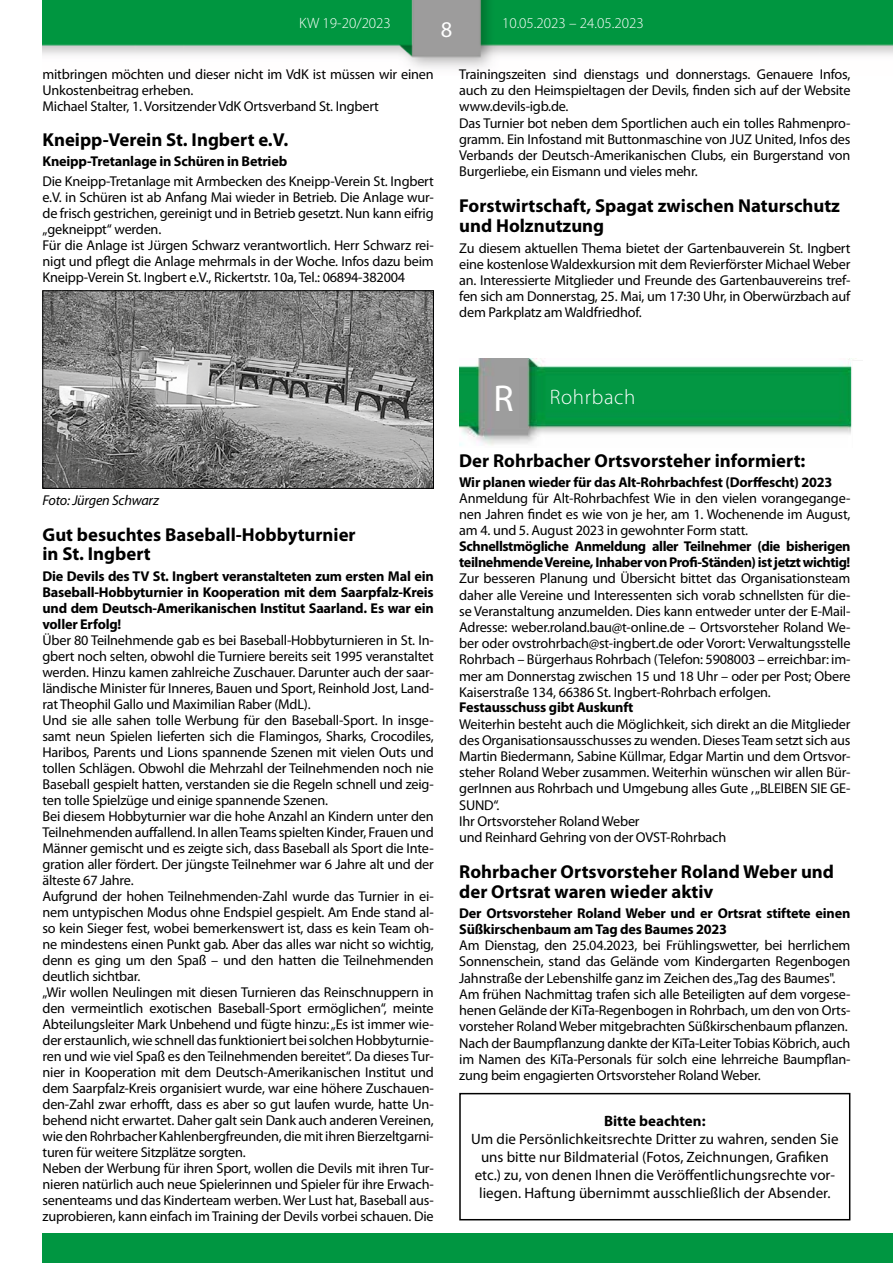
<style>
.page{position:relative;width:893px;height:1263px;background:#fff}
.page>*{position:absolute;margin:0;border:0;box-sizing:border-box;transform-origin:0 0}
.t1{font:22.5px "Myriad Pro";color:#fff}
.t2{font:300 21px "Myriad Pro";letter-spacing:.03em;color:#fff}
.t3{font:700 18.75px/20px "Myriad Pro";color:#000}
.t4{font:15px/18px "Myriad Pro";color:#000;text-align:center}
.t5{font:300 15px "Myriad Pro";color:#fff}
.t6{font:700 15px "Myriad Pro";color:#000}
.t7{font:14.25px/16px "Myriad Pro";letter-spacing:-.015em;color:#000}
.t8{font:700 14.25px/16px "Myriad Pro";letter-spacing:-.015em;color:#000}
.t9{font:italic 14.25px "Myriad Pro";letter-spacing:-.015em;color:#000}
.s1{font-weight:400;font-size:37.5px}
</style>
<div class="page">
<img style="left:43px;top:0;width:850px;height:69px">
<div style="left:43px;top:1233px;width:850px;height:30px;background:#009641"></div>
<img style="left:45px;top:293px;width:387px;height:194px">
<div style="left:43px;top:291px;width:391px;height:198px;border:1px solid #000"></div>
<img style="left:459px;top:359px;width:403px;height:87px">
<div style="left:459px;top:1093px;width:391px;height:127px;border:2px solid #000"></div>
<p class="t5" style="left:299px;top:14px;width:93px">KW 19-20/2023</p>
<p class="t5" style="left:502px;top:14px;width:143px">10.05.2023 – 24.05.2023</p>
<h1 class="t1" style="left:441px;top:15px;width:13px">8</h1>
<p class="t7" style="left:43px;top:66px;width:393px">mitbringen möchten und dieser nicht im VdK ist müssen wir einen<br>Unkostenbeitrag erheben.<br>Michael Stalter, 1. Vorsitzender VdK Ortsverband St. Ingbert</p>
<h3 class="t3" style="left:43px;top:130px;width:247px">Kneipp-Verein St. Ingbert e.V.</h3>
<p class="t8" style="left:43px;top:153px;width:246px">Kneipp-Tretanlage in Schüren in Betrieb</p>
<p class="t7" style="left:43px;top:173px;width:393px">Die Kneipp-Tretanlage mit Armbecken des Kneipp-Verein St. Ingbert e.V. in Schüren ist ab Anfang Mai wieder in Betrieb. Die Anlage wur&shy;de frisch gestrichen, gereinigt und in Betrieb gesetzt. Nun kann eifrig „gekneippt“ werden.<br>Für die Anlage ist Jürgen Schwarz verantwortlich. Herr Schwarz rei&shy;nigt und pflegt die Anlage mehrmals in der Woche. Infos dazu beim Kneipp-Verein St. Ingbert e.V., Rickertstr. 10a, Tel.: 06894-382004</p>
<p class="t7" style="left:459px;top:66px;width:393px">Trainingszeiten sind dienstags und donnerstags. Genauere Infos, auch zu den Heimspieltagen der Devils, finden sich auf der Website www.devils-igb.de.<br>Das Turnier bot neben dem Sportlichen auch ein tolles Rahmenpro&shy;gramm. Ein Infostand mit Buttonmaschine von JUZ United, Infos des Verbands der Deutsch-Amerikanischen Clubs, ein Burgerstand von Burgerliebe, ein Eismann und vieles mehr.</p>
<h3 class="t3" style="left:459px;top:195px;width:382px">Forstwirtschaft, Spagat zwischen Naturschutz und Holznutzung</h3>
<p class="t7" style="left:459px;top:239px;width:393px;text-align:justify">Zu diesem aktuellen Thema bietet der Gartenbauverein St. Ingbert eine kostenlose Waldexkursion mit dem Revierförster Michael Weber an. Interessierte Mitglieder und Freunde des Gartenbauvereins tref&shy;fen sich am Donnerstag, 25. Mai, um 17:30 Uhr, in Oberwürzbach auf dem Parkplatz am Waldfriedhof.</p>
<p class="t9" style="left:43px;top:491px;width:118px">Foto: Jürgen Schwarz</p>
<h3 class="t3" style="left:43px;top:524px;width:315px">Gut besuchtes Baseball-Hobbyturnier in St. Ingbert</h3>
<p class="t8" style="left:43px;top:567px;width:393px;text-align:justify">Die Devils des TV St. Ingbert veranstalteten zum ersten Mal ein Baseball-Hobbyturnier in Kooperation mit dem Saarpfalz-Kreis und dem Deutsch-Amerikanischen Institut Saarland. Es war ein voller Erfolg!</p>
<p class="t7" style="left:43px;top:631px;width:393px">Über 80 Teilnehmende gab es bei Baseball-Hobbyturnieren in St. In&shy;gbert noch selten, obwohl die Turniere bereits seit 1995 veranstaltet werden. Hinzu kamen zahlreiche Zuschauer. Darunter auch der saar&shy;ländische Minister für Inneres, Bauen und Sport, Reinhold Jost, Land&shy;rat Theophil Gallo und Maximilian Raber (MdL).<br>Und sie alle sahen tolle Werbung für den Baseball-Sport. In insge&shy;samt neun Spielen lieferten sich die Flamingos, Sharks, Crocodiles, Haribos, Parents und Lions spannende Szenen mit vielen Outs und tollen Schlägen. Obwohl die Mehrzahl der Teilnehmenden noch nie Baseball gespielt hatten, verstanden sie die Regeln schnell und zeig&shy;ten tolle Spielzüge und einige spannende Szenen.<br>Bei diesem Hobbyturnier war die hohe Anzahl an Kindern unter den Teilnehmenden auffallend. In allen Teams spielten Kinder, Frauen und Männer gemischt und es zeigte sich, dass Baseball als Sport die Inte&shy;gration aller fördert. Der jüngste Teilnehmer war 6 Jahre alt und der älteste 67 Jahre.<br>Aufgrund der hohen Teilnehmenden-Zahl wurde das Turnier in ei&shy;nem untypischen Modus ohne Endspiel gespielt. Am Ende stand al&shy;so kein Sieger fest, wobei bemerkenswert ist, dass es kein Team oh&shy;ne mindestens einen Punkt gab. Aber das alles war nicht so wichtig, denn es ging um den Spaß – und den hatten die Teilnehmenden deutlich sichtbar.<br>„Wir wollen Neulingen mit diesen Turnieren das Reinschnuppern in den vermeintlich exotischen Baseball-Sport ermöglichen“, meinte Abteilungsleiter Mark Unbehend und fügte hinzu: „Es ist immer wie&shy;der erstaunlich, wie schnell das funktioniert bei solchen Hobbyturnie&shy;ren und wie viel Spaß es den Teilnehmenden bereitet“. Da dieses Tur&shy;nier in Kooperation mit dem Deutsch-Amerikanischen Institut und dem Saarpfalz-Kreis organisiert wurde, war eine höhere Zuschauen&shy;den-Zahl zwar erhofft, dass es aber so gut laufen wurde, hatte Un&shy;behend nicht erwartet. Daher galt sein Dank auch anderen Vereinen, wie den Rohrbacher Kahlenbergfreunden, die mit ihren Bierzeltgarni&shy;turen für weitere Sitzplätze sorgten.<br>Neben der Werbung für ihren Sport, wollen die Devils mit ihren Tur&shy;nieren natürlich auch neue Spielerinnen und Spieler für ihre Erwach&shy;senenteams und das Kinderteam werben. Wer Lust hat, Baseball aus&shy;zuprobieren, kann einfach im Training der Devils vorbei schauen. Die</p>
<h2 class="t2" style="left:493px;top:385px;width:143px"><span class="s1">R</span> Rohrbach</h2>
<h3 class="t3" style="left:459px;top:450px;width:348px">Der Rohrbacher Ortsvorsteher informiert:</h3>
<p class="t8" style="left:459px;top:473px;width:375px">Wir planen wieder für das Alt-Rohrbachfest (Dorffescht) 2023</p>
<p class="t7" style="left:459px;top:490px;width:393px;text-align:justify">Anmeldung für Alt-Rohrbachfest Wie in den vielen vorangegange&shy;nen Jahren findet es wie von je her, am 1. Wochenende im August, am 4. und 5. August 2023 in gewohnter Form statt.</p>
<p class="t8" style="left:459px;top:537px;width:393px">Schnellstmögliche Anmeldung aller Teilnehmer (die bisherigen teilnehmende Vereine, Inhaber von Profi-Ständen) ist jetzt wichtig!</p>
<p class="t7" style="left:459px;top:570px;width:393px;text-align:justify">Zur besseren Planung und Übersicht bittet das Organisationsteam daher alle Vereine und Interessenten sich vorab schnellsten für die&shy;se Veranstaltung anzumelden. Dies kann entweder unter der E-Mail-Adresse: weber.roland.bau@t-online.de – Ortsvorsteher Roland We&shy;ber oder ovstrohrbach@st-ingbert.de oder Vorort: Verwaltungsstelle Rohrbach – Bürgerhaus Rohrbach (Telefon: 5908003 – erreichbar: im&shy;mer am Donnerstag zwischen 15 und 18 Uhr – oder per Post; Obere Kaiserstraße 134, 66386 St. Ingbert-Rohrbach erfolgen.</p>
<p class="t8" style="left:459px;top:699px;width:176px">Festausschuss gibt Auskunft</p>
<p class="t7" style="left:459px;top:715px;width:393px">Weiterhin besteht auch die Möglichkeit, sich direkt an die Mitglieder des Organisationsausschusses zu wenden. Dieses Team setzt sich aus Martin Biedermann, Sabine Küllmar, Edgar Martin und dem Ortsvor&shy;steher Roland Weber zusammen. Weiterhin wünschen wir allen Bür&shy;gerInnen aus Rohrbach und Umgebung alles Gute , „BLEIBEN SIE GE-SUND“.<br>Ihr Ortsvorsteher Roland Weber<br>und Reinhard Gehring von der OVST-Rohrbach</p>
<h3 class="t3" style="left:459px;top:861px;width:376px">Rohrbacher Ortsvorsteher Roland Weber und der Ortsrat waren wieder aktiv</h3>
<p class="t8" style="left:459px;top:904px;width:393px">Der Ortsvorsteher Roland Weber und er Ortsrat stiftete einen<br>Süßkirschenbaum am Tag des Baumes 2023</p>
<p class="t7" style="left:459px;top:937px;width:393px">Am Dienstag, den 25.04.2023, bei Frühlingswetter, bei herrlichem Sonnenschein, stand das Gelände vom Kindergarten Regenbogen Jahnstraße der Lebenshilfe ganz im Zeichen des „Tag des Baumes".<br>Am frühen Nachmittag trafen sich alle Beteiligten auf dem vorgese&shy;henen Gelände der KiTa-Regenbogen in Rohrbach, um den von Orts&shy;vorsteher Roland Weber mitgebrachten Süßkirschenbaum pflanzen.<br>Nach der Baumpflanzung dankte der KiTa-Leiter Tobias Köbrich, auch im Namen des KiTa-Personals für solch eine lehrreiche Baumpflan&shy;zung beim engagierten Ortsvorsteher Roland Weber.</p>
<p class="t6" style="left:604px;top:1111px;width:103px">Bitte beachten:</p>
<p class="t4" style="left:471px;top:1130px;width:369px">Um die Persönlichkeitsrechte Dritter zu wahren, senden Sie uns bitte nur Bildmaterial (Fotos, Zeichnungen, Grafiken etc.) zu, von denen Ihnen die Veröffentlichungsrechte vor&shy;liegen. Haftung übernimmt ausschließlich der Absender.</p>
</div>
